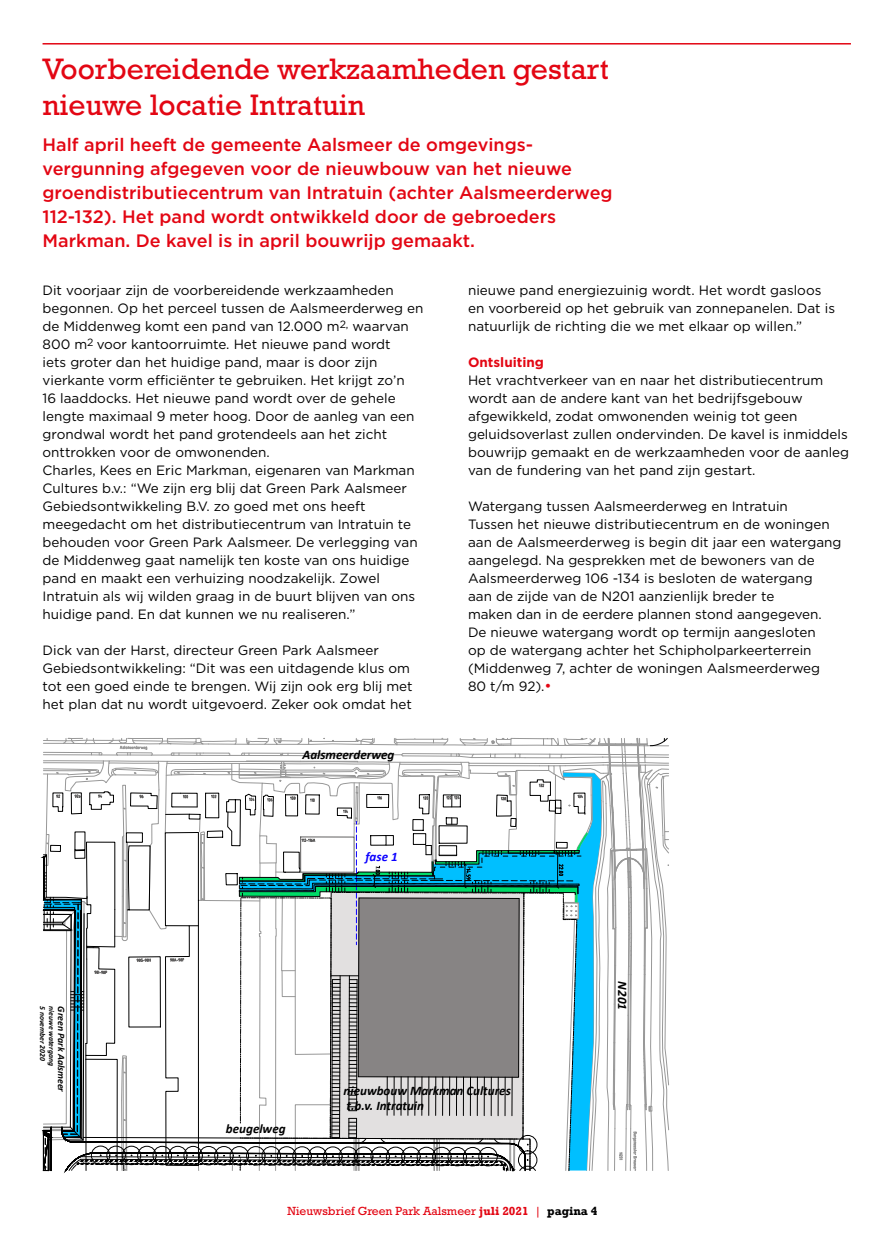
<style>
.page{position:relative;width:885px;height:1234px;background:#fff}
.page>*{position:absolute;margin:0;border:0;box-sizing:border-box;transform-origin:0 0}
.t1{font:30px/36px "Rockwell Std";color:#e30613}
.t2{font:500 18px/24px "Gotham";color:#e30613}
.t3{font:13.5px/18px "Gotham";color:#000}
.t4{font:700 13.5px "Gotham";color:#e30613}
.t5{font:italic 700 13.05px/15.6px "Calibri";color:#000}
.t6{font:italic 700 13.05px "Calibri";color:#0c00ff}
.t7{font:12px "Rockwell Std";color:#e30613}
.t8{font:italic 700 9.75px "Calibri";color:#000}
.t9{font:italic 700 7.65px "Calibri";color:#000}
.s1{font-size:15px;color:#e30613}
.s2{font-family:"Rockwell";font-weight:700}
.s3{font-family:"Rockwell";font-weight:700;color:#000}
</style>
<div class="page">
<hr style="left:43px;top:43px;width:807px;height:2px;background:#e30613">
<svg style="left:41px;top:737px;width:628px;height:436px"></svg>
<h1 class="t1" style="left:43px;top:50px;width:567px">Voorbereidende werkzaamheden gestart nieuwe locatie Intratuin</h1>
<p class="t2" style="left:43px;top:132px;width:571px">Half april heeft de gemeente Aalsmeer de omgevings&shy;vergunning afgegeven voor de nieuwbouw van het nieuwe groendistributiecentrum van Intratuin (achter Aalsmeerderweg 112-132). Het pand wordt ontwikkeld door de gebroeders Markman. De kavel is in april bouwrijp gemaakt.</p>
<p class="t3" style="left:43px;top:280px;width:382px">Dit voorjaar zijn de voorbereidende werkzaamheden begonnen. Op het perceel tussen de Aalsmeerderweg en de Middenweg komt een pand van 12.000 m<sup>2,</sup> waarvan 800 m<sup>2</sup> voor kantoorruimte. Het nieuwe pand wordt<br>iets groter dan het huidige pand, maar is door zijn vierkante vorm efficiënter te gebruiken. Het krijgt zo’n<br>16 laaddocks. Het nieuwe pand wordt over de gehele lengte maximaal 9 meter hoog. Door de aanleg van een grondwal wordt het pand grotendeels aan het zicht onttrokken voor de omwonenden.<br>Charles, Kees en Eric Markman, eigenaren van Markman Cultures b.v.: “We zijn erg blij dat Green Park Aalsmeer Gebiedsontwikkeling B.V. zo goed met ons heeft meegedacht om het distributiecentrum van Intratuin te behouden voor Green Park Aalsmeer. De verlegging van de Middenweg gaat namelijk ten koste van ons huidige pand en maakt een verhuizing noodzakelijk. Zowel Intratuin als wij wilden graag in de buurt blijven van ons huidige pand. En dat kunnen we nu realiseren.”</p>
<p class="t3" style="left:43px;top:640px;width:371px">Dick van der Harst, directeur Green Park Aalsmeer Gebiedsontwikkeling: “Dit was een uitdagende klus om tot een goed einde te brengen. Wij zijn ook erg blij met het plan dat nu wordt uitgevoerd. Zeker ook omdat het</p>
<p class="t3" style="left:468px;top:280px;width:368px">nieuwe pand energiezuinig wordt. Het wordt gasloos en voorbereid op het gebruik van zonnepanelen. Dat is natuurlijk de richting die we met elkaar op willen.”</p>
<p class="t4" style="left:468px;top:353px;width:78px">Ontsluiting</p>
<p class="t3" style="left:468px;top:370px;width:382px">Het vrachtverkeer van en naar het distributiecentrum wordt aan de andere kant van het bedrijfsgebouw afgewikkeld, zodat omwonenden weinig tot geen geluidsoverlast zullen ondervinden. De kavel is inmiddels bouwrijp gemaakt en de werkzaamheden voor de aanleg van de fundering van het pand zijn gestart.</p>
<p class="t3" style="left:468px;top:496px;width:375px">Watergang tussen Aalsmeerderweg en Intratuin<br>Tussen het nieuwe distributiecentrum en de woningen aan de Aalsmeerderweg is begin dit jaar een watergang aangelegd. Na gesprekken met de bewoners van de Aalsmeerderweg 106 -134 is besloten de watergang<br>aan de zijde van de N201 aanzienlijk breder te<br>maken dan in de eerdere plannen stond aangegeven.<br>De nieuwe watergang wordt op termijn aangesloten<br>op de watergang achter het Schipholparkeerterrein (Middenweg 7, achter de woningen Aalsmeerderweg 80 t/m 92).<span class="s1">•</span></p>
<p class="t5" style="left:302px;top:746px;width:93px">Aalsmeerderweg</p>
<p class="t9" style="left:48px;top:1006px;width:56px;rotate:90deg">5 november 2020</p>
<p class="t9" style="left:57px;top:1006px;width:61px;rotate:90deg">nieuwe watergang</p>
<p class="t8" style="left:68px;top:1006px;width:87px;rotate:90deg">Green Park Aalsmeer</p>
<p class="t6" style="left:365px;top:847px;width:34px">fase 1</p>
<p class="t5" style="left:630px;top:981px;width:30px;rotate:90deg">N201</p>
<p class="t5" style="left:226px;top:1120px;width:61px">beugelweg</p>
<p class="t5" style="left:343px;top:1081px;width:169px">nieuwbouw Markman Cultures t.b.v. Intratuin</p>
<p class="t7" style="left:287px;top:1203px;width:311px">Nieuwsbrief Green Park Aalsmeer <span class="s2">juli 2021</span> | <span class="s3">pagina 4</span></p>
</div>
